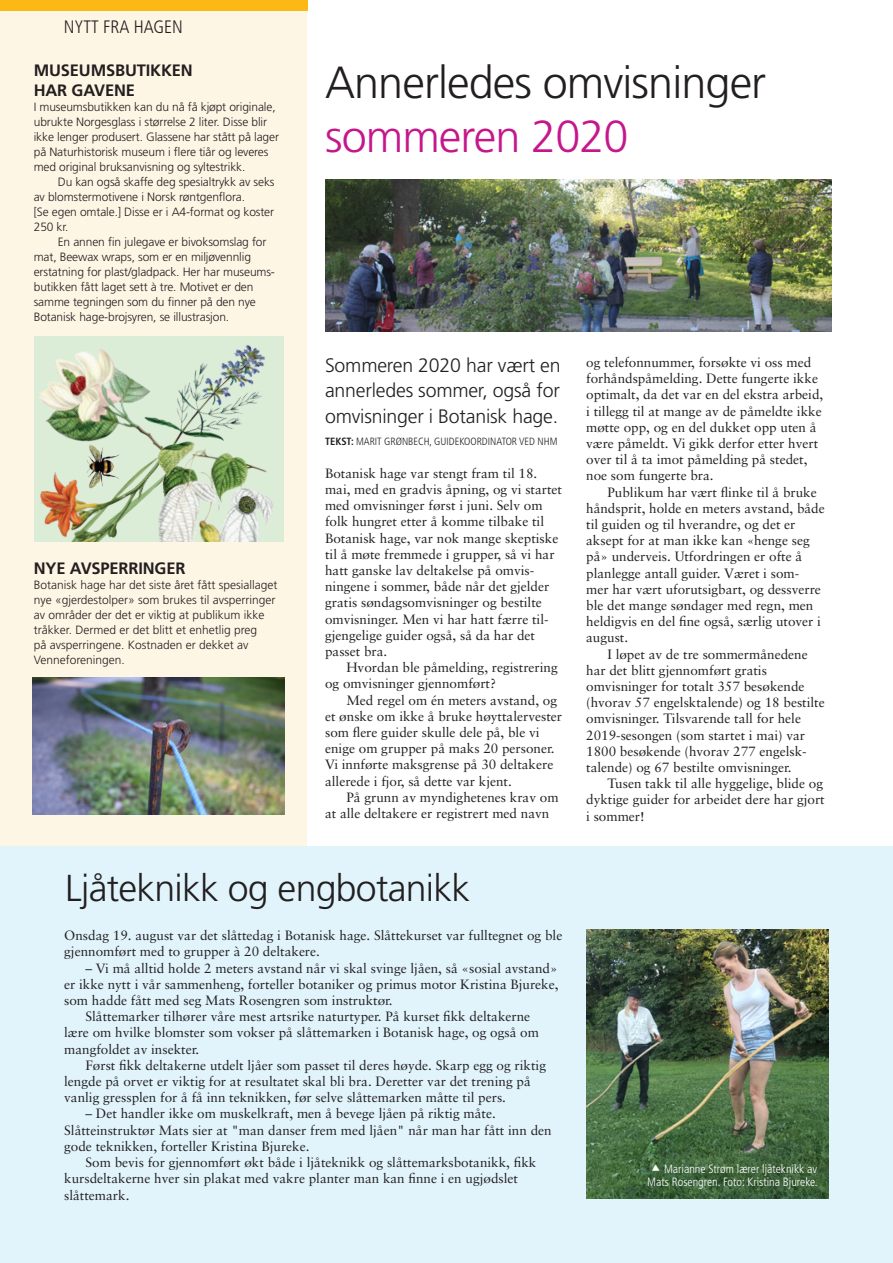
<style>
.page{position:relative;width:893px;height:1263px;background:#fff}
.page>*{position:absolute;margin:0;border:0;box-sizing:border-box;transform-origin:0 0}
.Tittel{font:300 45px/54px "Frutiger";letter-spacing:-.02em;color:#231f20}
.Overskrifter_-_Bokse{font:300 37.5px "Frutiger";letter-spacing:-.02em;color:#231f20}
.Brødtekst_-_Intro{font:300 19.5px/25.5px "Frutiger";letter-spacing:-.01em;color:#231f20;text-align:justify}
.Mellomtitler{font:300 condensed 18px "Frutiger";color:#231f20}
.Brødtekst_-_Bokser{font:700 16.5px/19.5px "Frutiger";letter-spacing:-.01em;color:#231f20}
.Brødtekst_-_Intro-2{font:13.5px/16.2px "Sabon";color:#231f20}
.Brødtekst_-_Bokser-2{font:300 12px/15px "Frutiger";letter-spacing:-.01em;color:#231f20}
.Bilde{font:300 condensed 12px/13.5px "Frutiger";color:#fff;text-align:right}
.Brødtekst_-_Intro-3{font:300 condensed 10.5px "Frutiger";color:#231f20}
.s1{color:#c5168c}
.s2{font-weight:700}
</style>
<div class="page">
<img style="left:325px;top:179px;width:506px;height:153px">
<div style="left:0;top:0;width:306px;height:846px;background:#fef6e5"></div>
<div style="left:0;top:0;width:308px;height:11px;background:#fcb814"></div>
<div style="left:0;top:846px;width:893px;height:417px;background:#e1f4fc"></div>
<img style="left:586px;top:930px;width:243px;height:269px">
<img style="left:33px;top:678px;width:252px;height:136px">
<img style="left:34px;top:336px;width:107px;height:66px">
<img style="left:34px;top:402px;width:119px;height:140px">
<img style="left:141px;top:336px;width:142px;height:148px">
<img style="left:153px;top:433px;width:125px;height:109px">
<img style="left:76px;top:444px;width:47px;height:45px">
<img style="left:84px;top:444px;width:31px;height:45px">
<svg style="left:652px;top:1164px;width:7px;height:6px"></svg>
<p class="Mellomtitler" style="left:64px;top:17px;width:121px">NYTT FRA HAGEN</p>
<p class="Brødtekst_-_Bokser" style="left:34px;top:61px;width:161px">MUSEUMSBUTIKKEN<br>HAR GAVENE</p>
<p class="Brødtekst_-_Bokser-2" style="left:34px;top:99px;width:247px">I museumsbutikken kan du nå få kjøpt originale, ubrukte Norgesglass i størrelse 2 liter. Disse blir ikke lenger produsert. Glassene har stått på lager på Naturhistorisk museum i flere tiår og leveres med original bruksanvisning og syltestrikk.</p>
<p class="Brødtekst_-_Bokser-2" style="left:34px;top:174px;width:242px;text-indent:24px">Du kan også skaffe deg spesialtrykk av seks av blomstermotivene i Norsk røntgenflora.<br>[Se egen omtale.] Disse er i A4-format og koster 250 kr.</p>
<p class="Brødtekst_-_Bokser-2" style="left:34px;top:234px;width:243px;text-indent:24px">En annen fin julegave er bivoksomslag for mat, Beewax wraps, som er en miljøvennlig erstatning for plast/gladpack. Her har museums&shy;butikken fått laget sett à tre. Motivet er den samme tegningen som du finner på den nye Botanisk hage-brojsyren, se illustrasjon.</p>
<p class="Brødtekst_-_Bokser" style="left:34px;top:559px;width:153px">NYE AVSPERRINGER</p>
<p class="Brødtekst_-_Bokser-2" style="left:34px;top:578px;width:245px">Botanisk hage har det siste året fått spesiallaget nye «gjerdestolper» som brukes til avsperringer av områder der det er viktig at publikum ikke tråkker. Dermed er det blitt et enhetlig preg<br>på avsperringene. Kostnaden er dekket av Venneforeningen.</p>
<p class="Tittel" style="left:325px;top:56px;width:443px">Annerledes omvisninger <span class="s1">sommeren 2020</span></p>
<p class="Brødtekst_-_Intro" style="left:325px;top:352px;width:237px">Sommeren 2020 har vært en annerledes sommer, også for omvisninger i Botanisk hage.</p>
<p class="Brødtekst_-_Intro-3" style="left:325px;top:436px;width:234px"><span class="s2">TEKST:</span> MARIT GRØNBECH, GUIDEKOORDINATOR VED NHM</p>
<p class="Brødtekst_-_Intro-2" style="left:325px;top:465px;width:239px">Botanisk hage var stengt fram til 18. mai, med en gradvis åpning, og vi startet med omvisninger først i juni. Selv om folk hungret etter å komme tilbake til Botanisk hage, var nok mange skeptiske til å møte fremmede i grupper, så vi har hatt ganske lav deltakelse på omvis&shy;ningene i sommer, både når det gjelder gratis søndagsomvisninger og bestilte omvisninger. Men vi har hatt færre til&shy;gjengelige guider også, så da har det passet bra.</p>
<p class="Brødtekst_-_Intro-2" style="left:325px;top:659px;width:234px;text-indent:21px">Hvordan ble påmelding, registrering og omvisninger gjennomført?</p>
<p class="Brødtekst_-_Intro-2" style="left:325px;top:692px;width:239px;text-indent:21px">Med regel om én meters avstand, og et ønske om ikke å bruke høyttalervester som flere guider skulle dele på, ble vi enige om grupper på maks 20 personer.<br>Vi innførte maksgrense på 30 deltakere allerede i fjor, så dette var kjent.</p>
<p class="Brødtekst_-_Intro-2" style="left:325px;top:789px;width:235px;text-indent:21px">På grunn av myndighetenes krav om at alle deltakere er registrert med navn</p>
<p class="Brødtekst_-_Intro-2" style="left:586px;top:354px;width:239px">og telefonnummer, forsøkte vi oss med forhåndspåmelding. Dette fungerte ikke optimalt, da det var en del ekstra arbeid, i tillegg til at mange av de påmeldte ikke møtte opp, og en del dukket opp uten å være påmeldt. Vi gikk derfor etter hvert over til å ta imot påmelding på stedet, noe som fungerte bra.</p>
<p class="Brødtekst_-_Intro-2" style="left:586px;top:484px;width:240px;text-indent:21px">Publikum har vært flinke til å bruke håndsprit, holde en meters avstand, både til guiden og til hverandre, og det er aksept for at man ikke kan «henge seg på» underveis. Utfordringen er ofte å planlegge antall guider. Været i som&shy;mer har vært uforutsigbart, og dessverre ble det mange søndager med regn, men heldigvis en del fine også, særlig utover i august.</p>
<p class="Brødtekst_-_Intro-2" style="left:586px;top:646px;width:240px;text-indent:21px">I løpet av de tre sommermånedene har det blitt gjennomført gratis omvisninger for totalt 357 besøkende (hvorav 57 engelsktalende) og 18 bestilte omvisninger. Tilsvarende tall for hele 2019-sesongen (som startet i mai) var 1800 besøkende (hvorav 277 engelsk&shy;talende) og 67 bestilte omvisninger.</p>
<p class="Brødtekst_-_Intro-2" style="left:586px;top:775px;width:240px;text-indent:21px">Tusen takk til alle hyggelige, blide og dyktige guider for arbeidet dere har gjort i sommer!</p>
<p class="Overskrifter_-_Bokse" style="left:65px;top:867px;width:406px">Ljåteknikk og engbotanikk</p>
<p class="Brødtekst_-_Intro-2" style="left:64px;top:927px;width:500px">Onsdag 19. august var det slåttedag i Botanisk hage. Slåttekurset var fulltegnet og ble gjennomført med to grupper à 20 deltakere.</p>
<p class="Brødtekst_-_Intro-2" style="left:64px;top:960px;width:496px;text-align:justify;text-indent:21px">– Vi må alltid holde 2 meters avstand når vi skal svinge ljåen, så «sosial avstand» er ikke nytt i vår sammenheng, forteller botaniker og primus motor Kristina Bjureke, som hadde fått med seg Mats Rosengren som instruktør.</p>
<p class="Brødtekst_-_Intro-2" style="left:64px;top:1008px;width:476px;text-indent:21px">Slåttemarker tilhører våre mest artsrike naturtyper. På kurset fikk deltakerne lære om hvilke blomster som vokser på slåttemarken i Botanisk hage, og også om mangfoldet av insekter.</p>
<p class="Brødtekst_-_Intro-2" style="left:64px;top:1057px;width:483px;text-indent:21px">Først fikk deltakerne utdelt ljåer som passet til deres høyde. Skarp egg og riktig lengde på orvet er viktig for at resultatet skal bli bra. Deretter var det trening på vanlig gressplen for å få inn teknikken, før selve slåttemarken måtte til pers.</p>
<p class="Brødtekst_-_Intro-2" style="left:64px;top:1105px;width:489px;text-indent:21px">– Det handler ikke om muskelkraft, men å bevege ljåen på riktig måte.<br>Slåtteinstruktør Mats sier at "man danser frem med ljåen" når man har fått inn den gode teknikken, forteller Kristina Bjureke.</p>
<p class="Brødtekst_-_Intro-2" style="left:64px;top:1154px;width:474px;text-indent:21px">Som bevis for gjennomført økt både i ljåteknikk og slåttemarksbotanikk, fikk kursdeltakerne hver sin plakat med vakre planter man kan finne i en ugjødslet slåttemark.</p>
<p class="Bilde" style="left:647px;top:1162px;width:172px">Marianne Strøm lærer ljåteknikk av<br>Mats Rosengren. Foto: Kristina Bjureke.</p>
</div>
